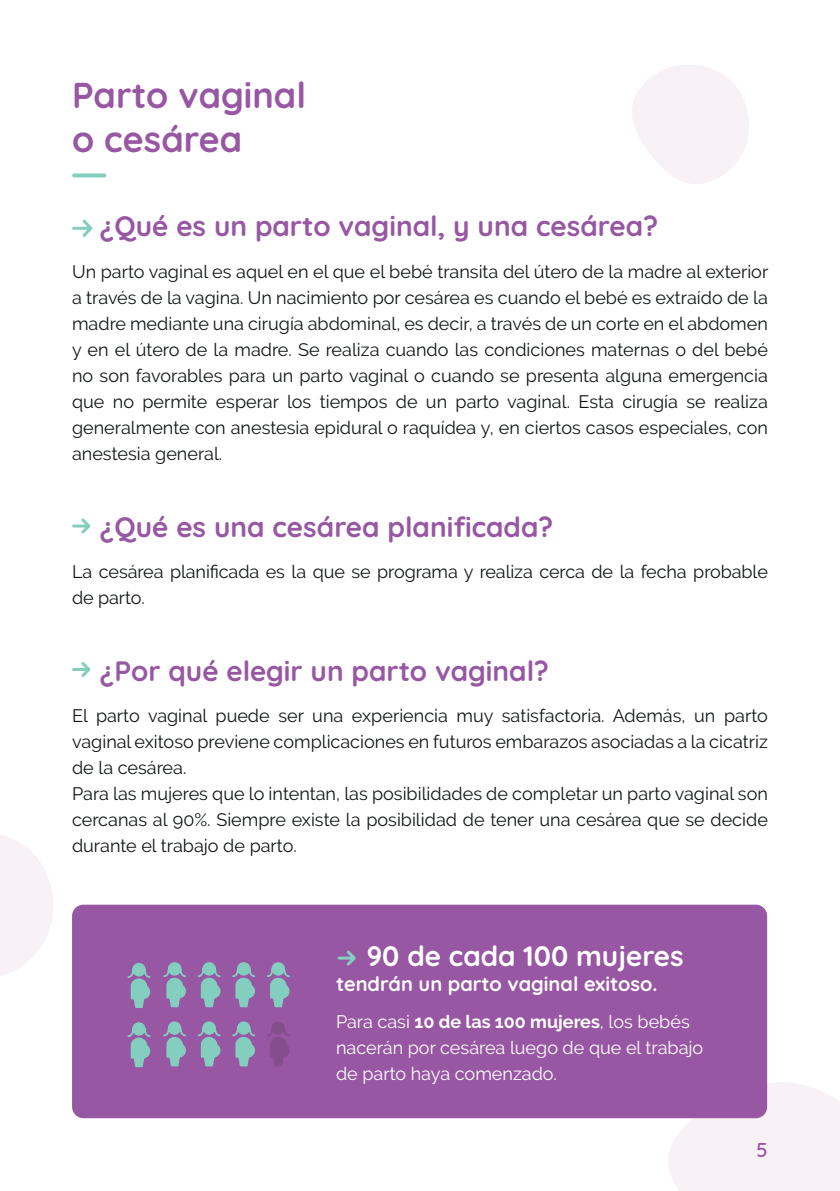
<style>
.page{position:relative;width:840px;height:1191px;background:#fff}
.page>*{position:absolute;margin:0;border:0;box-sizing:border-box;transform-origin:0 0}
.t1{font:700 36px/44px "Quicksand";color:#9757a3}
.t2{font:700 28px "Quicksand";color:#9757a3}
.t3{font:700 28px "Quicksand";color:#fff}
.t4{font:700 20px "Quicksand";color:#fff}
.t5{font:600 20px "Quicksand";color:#9757a3}
.t6{font:18px/26px "Raleway";color:#121616}
.t7{font:18px/26px "Raleway";color:#fff}
.s1{font-weight:700}
</style>
<div class="page">
<svg style="left:0;top:835px;width:53px;height:141px"></svg>
<svg style="left:663px;top:1082px;width:176px;height:109px"></svg>
<div style="left:72px;top:904px;width:694px;height:214px;background:#9757a3;border-radius:11px"></div>
<svg style="left:72px;top:219px;width:21px;height:18px"></svg>
<svg style="left:72px;top:518px;width:19px;height:16px"></svg>
<svg style="left:72px;top:662px;width:19px;height:15px"></svg>
<svg style="left:74px;top:173px;width:30px;height:4px"></svg>
<svg style="left:632px;top:65px;width:117px;height:119px"></svg>
<svg style="left:337px;top:950px;width:19px;height:16px"></svg>
<svg style="left:267px;top:1021px;width:23px;height:46px"></svg>
<svg style="left:127px;top:963px;width:24px;height:46px"></svg>
<svg style="left:163px;top:962px;width:23px;height:46px"></svg>
<svg style="left:197px;top:962px;width:24px;height:46px"></svg>
<svg style="left:232px;top:962px;width:24px;height:46px"></svg>
<svg style="left:127px;top:1022px;width:24px;height:45px"></svg>
<svg style="left:163px;top:1021px;width:24px;height:46px"></svg>
<svg style="left:197px;top:1021px;width:24px;height:46px"></svg>
<svg style="left:232px;top:1021px;width:24px;height:46px"></svg>
<svg style="left:266px;top:962px;width:24px;height:46px"></svg>
<h1 class="t1" style="left:72px;top:70px;width:235px">Parto vaginal o cesárea</h1>
<h2 class="t2" style="left:100px;top:205px;width:559px">¿Qué es un parto vaginal, y una cesárea?</h2>
<p class="t6" style="left:72px;top:258px;width:697px;text-align:justify">Un parto vaginal es aquel en el que el bebé transita del útero de la madre al exterior a través de la vagina. Un nacimiento por cesárea es cuando el bebé es extraído de la madre mediante una cirugía abdominal, es decir, a través de un corte en el abdomen y en el útero de la madre. Se realiza cuando las condiciones maternas o del bebé no son favorables para un parto vaginal o cuando se presenta alguna emergencia que no permite esperar los tiempos de un parto vaginal. Esta cirugía se realiza generalmente con anestesia epidural o raquídea y, en ciertos casos especiales, con anestesia general.</p>
<h2 class="t2" style="left:100px;top:505px;width:454px">¿Qué es una cesárea planificada?</h2>
<p class="t6" style="left:72px;top:559px;width:697px">La cesárea planificada es la que se programa y realiza cerca de la fecha probable de parto.</p>
<h2 class="t2" style="left:100px;top:649px;width:450px">¿Por qué elegir un parto vaginal?</h2>
<p class="t6" style="left:72px;top:703px;width:697px">El parto vaginal puede ser una experiencia muy satisfactoria. Además, un parto vaginal exitoso previene complicaciones en futuros embarazos asociadas a la cicatriz de la cesárea.<br>Para las mujeres que lo intentan, las posibilidades de completar un parto vaginal son cercanas al 90%. Siempre existe la posibilidad de tener una cesárea que se decide durante el trabajo de parto.</p>
<h2 class="t3" style="left:367px;top:934px;width:318px">90 de cada 100 mujeres</h2>
<p class="t4" style="left:336px;top:968px;width:323px">tendrán un parto vaginal exitoso.</p>
<p class="t7" style="left:336px;top:1009px;width:368px">Para casi <span class="s1">10 de las 100 mujeres</span>, los bebés nacerán por cesárea luego de que el trabajo de parto haya comenzado.</p>
<p class="t5" style="left:756px;top:1134px;width:13px">5</p>
</div>
